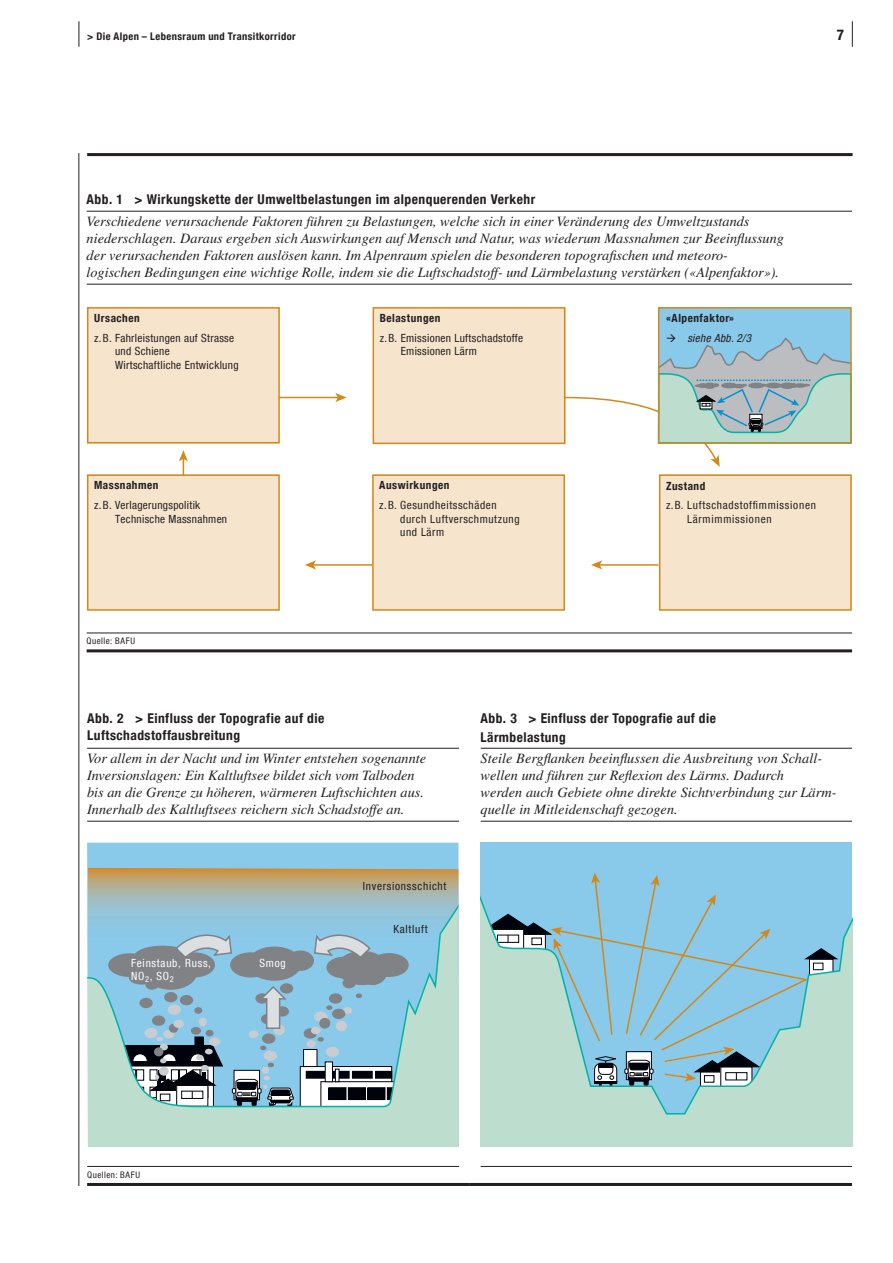
<style>
.page{position:relative;width:893px;height:1263px;background:#fff}
.page>*{position:absolute;margin:0;border:0;box-sizing:border-box;transform-origin:0 0}
.t1{font:700 condensed 15px "Helvetica Neue LT Com";color:#231f20}
._08_Bildlegende_Lauf{font:italic 14.25px/17.2px "Times LT Std";color:#231f20}
._08_Bildlegende_Tite{font:700 condensed 13.5px/17.2px "Helvetica Neue LT Com";letter-spacing:.035em;color:#231f20}
.t2{font:condensed 11.25px/20px "Helvetica Neue LT Com";letter-spacing:.03em;color:#231f20}
.t3{font:condensed 11.25px/19.6px "Helvetica Neue LT Com";letter-spacing:.065em;color:#231f20}
.t4{font:condensed 11.25px/20px "Helvetica Neue LT Com";letter-spacing:.055em;color:#231f20}
.t5{font:condensed 11.25px/13.5px "Helvetica Neue LT Com";letter-spacing:.065em;color:#fff}
.t6{font:700 condensed 11.25px "Helvetica Neue LT Com";letter-spacing:.05em;color:#231f20}
.t7{font:italic condensed 11.25px "Helvetica Neue LT Com";letter-spacing:.03em;color:#231f20}
.t8{font:700 condensed 10.5px "Helvetica Neue LT Com";letter-spacing:.04em;color:#231f20}
._08_Bild-_Datenquell{font:condensed 9px "Helvetica Neue LT Com";letter-spacing:.05em;color:#231f20}
.s1{font-weight:700}
</style>
<div class="page">
<hr style="left:87px;top:211px;width:765px;height:1px;background:#231f20">
<hr style="left:87px;top:284px;width:765px;height:1px;background:#231f20">
<hr style="left:87px;top:633px;width:765px;height:1px;background:#231f20">
<hr style="left:87px;top:649px;width:765px;height:3px;background:#231f20">
<div style="left:659px;top:308px;width:192px;height:135px;background:#89c9ea"></div>
<div style="left:660px;top:475px;width:191px;height:135px;background:#f6e4cc"></div>
<hr style="left:279px;top:397px;width:60px;height:1px;background:#d3881b">
<svg style="left:335px;top:393px;width:11px;height:9px"></svg>
<hr style="left:599px;top:564px;width:59px;height:2px;background:#d3881b">
<svg style="left:591px;top:560px;width:11px;height:9px"></svg>
<hr style="left:313px;top:564px;width:59px;height:2px;background:#d3881b">
<svg style="left:305px;top:560px;width:11px;height:9px"></svg>
<div style="left:88px;top:475px;width:191px;height:135px;background:#f6e4cc"></div>
<div style="left:87px;top:474px;width:193px;height:137px;border:2px solid #d3881b"></div>
<div style="left:373px;top:475px;width:191px;height:135px;background:#f6e4cc"></div>
<div style="left:372px;top:474px;width:193px;height:137px;border:2px solid #d3881b"></div>
<div style="left:659px;top:474px;width:193px;height:137px;border:2px solid #d3881b"></div>
<div style="left:88px;top:308px;width:191px;height:135px;background:#f6e4cc"></div>
<div style="left:87px;top:307px;width:193px;height:136px;border:2px solid #d3881b"></div>
<div style="left:374px;top:308px;width:192px;height:135px;background:#f6e4cc"></div>
<div style="left:373px;top:307px;width:192px;height:137px;border:2px solid #d3881b"></div>
<svg style="left:179px;top:450px;width:9px;height:25px"></svg>
<div style="left:658px;top:307px;width:194px;height:137px;border:2px solid #d3881b"></div>
<svg style="left:563px;top:336px;width:289px;height:131px"></svg>
<div style="left:794px;top:383px;width:12px;height:5px;background:#808285;border-radius:50%"></div>
<svg style="left:79px;top:21px;width:1px;height:26px"></svg>
<svg style="left:852px;top:21px;width:1px;height:26px"></svg>
<hr style="left:79px;top:153px;width:1px;height:1033px;background:#231f20">
<hr style="left:87px;top:153px;width:766px;height:3px;background:#231f20">
<hr style="left:87px;top:748px;width:372px;height:1px;background:#231f20">
<hr style="left:480px;top:748px;width:372px;height:1px;background:#231f20">
<hr style="left:87px;top:821px;width:372px;height:1px;background:#231f20">
<hr style="left:480px;top:821px;width:372px;height:1px;background:#231f20">
<hr style="left:87px;top:1166px;width:372px;height:1px;background:#231f20">
<hr style="left:480px;top:1166px;width:372px;height:1px;background:#231f20">
<hr style="left:87px;top:1183px;width:383px;height:3px;background:#231f20">
<hr style="left:470px;top:1183px;width:382px;height:3px;background:#231f20">
<div style="left:87px;top:843px;width:372px;height:304px;background:#89c9ea"></div>
<div style="left:88px;top:906px;width:371px;height:241px;background:#bdddcf"></div>
<svg style="left:88px;top:868px;width:370px;height:35px;background:#b5ab8a"></svg>
<svg style="left:87px;top:903px;width:371px;height:205px;background:#90b8c6"></svg>
<div style="left:480px;top:1115px;width:372px;height:32px;background:#bdddcf"></div>
<svg style="left:480px;top:843px;width:372px;height:272px;background:#98c9d7"></svg>
<div style="left:813px;top:963px;width:10px;height:7px;border:1px solid #00030c"></div>
<p class="t8" style="left:87px;top:30px;width:210px">&gt; Die Alpen – Lebensraum und Transitkorridor</p>
<p class="t1" style="left:837px;top:25px;width:9px">7</p>
<p class="_08_Bildlegende_Tite" style="left:87px;top:191px;width:450px">Abb. 1 &gt; Wirkungskette der Umweltbelastungen im alpenquerenden Verkehr</p>
<p class="_08_Bildlegende_Lauf" style="left:87px;top:212px;width:699px">Verschiedene verursachende Faktoren führen zu Belastungen, welche sich in einer Veränderung des Umweltzustands niederschlagen. Daraus ergeben sich Auswirkungen auf Mensch und Natur, was wiederum Massnahmen zur Beeinflussung der verursachenden Faktoren auslösen kann. Im Alpenraum spielen die besonderen topografischen und meteoro--‑</p>
<p class="_08_Bildlegende_Lauf" style="left:87px;top:264px;width:694px">logischen Bedingungen eine wichtige Rolle, indem sie die Luftschadstoff- und Lärmbelastung verstärken («Alpenfaktor»).</p>
<p class="t2" style="left:94px;top:308px;width:142px"><span class="s1">Ursachen<br></span>z.B. Fahrleistungen auf Strasse</p>
<p class="t2" style="left:115px;top:344px;width:125px;line-height:13.5px">und Schiene<br>Wirtschaftliche Entwicklung</p>
<p class="t2" style="left:94px;top:475px;width:108px"><span class="s1">Massnahmen<br></span>z.B. Verlagerungspolitik</p>
<p class="t2" style="left:115px;top:509px;width:114px">Technische Massnahmen</p>
<p class="_08_Bild-_Datenquell" style="left:87px;top:636px;width:50px">Quelle: BAFU</p>
<p class="t2" style="left:380px;top:308px;width:145px"><span class="s1">Belastungen<br></span>z.B. Emissionen Luftschadstoffe</p>
<p class="t2" style="left:401px;top:341px;width:78px">Emissionen Lärm</p>
<p class="t4" style="left:379px;top:475px;width:119px"><span class="s1">Auswirkungen<br></span>z.B. Gesundheitsschäden</p>
<p class="t4" style="left:400px;top:512px;width:121px;line-height:13.5px">durch Luftverschmutzung und Lärm</p>
<p class="t6" style="left:666px;top:311px;width:69px">«Alpenfaktor»</p>
<p class="t7" style="left:666px;top:331px;width:87px">→ siehe Abb. 2/3</p>
<p class="t3" style="left:666px;top:476px;width:151px"><span class="s1">Zustand<br></span>z.B. Luftschadstoffimmissionen</p>
<p class="t3" style="left:687px;top:509px;width:86px">Lärmimmissionen</p>
<p class="_08_Bildlegende_Tite" style="left:87px;top:709px;width:239px">Abb. 2 &gt; Einfluss der Topografie auf die<br>Luftschadstoffausbreitung</p>
<p class="_08_Bildlegende_Tite" style="left:480px;top:709px;width:237px">Abb. 3 &gt; Einfluss der Topografie auf die</p>
<p class="_08_Bildlegende_Tite" style="left:480px;top:729px;width:87px">Lärmbelastung</p>
<p class="_08_Bildlegende_Lauf" style="left:87px;top:749px;width:340px">Vor allem in der Nacht und im Winter entstehen sogenannte Inversionslagen: Ein Kaltluftsee bildet sich vom Talboden bis an die Grenze zu höheren, wärmeren Luftschichten aus.<br>Innerhalb des Kaltluftsees reichern sich Schadstoffe an.</p>
<p class="_08_Bildlegende_Lauf" style="left:480px;top:749px;width:358px">Steile Bergflanken beeinflussen die Ausbreitung von Schall&shy;wellen und führen zur Reflexion des Lärms. Dadurch<br>werden auch Gebiete ohne direkte Sichtverbindung zur Lärm&shy;quelle in Mitleidenschaft gezogen.</p>
<p class="t3" style="left:363px;top:876px;width:85px">Inversionsschicht</p>
<p class="t5" style="left:131px;top:956px;width:81px">Feinstaub, Russ,<br>NO<sub>2</sub>, SO<sub>2</sub></p>
<p class="t5" style="left:259px;top:956px;width:28px">Smog</p>
<p class="_08_Bild-_Datenquell" style="left:87px;top:1169px;width:55px">Quellen: BAFU</p>
<p class="t3" style="left:393px;top:919px;width:36px">Kaltluft</p>
</div>
